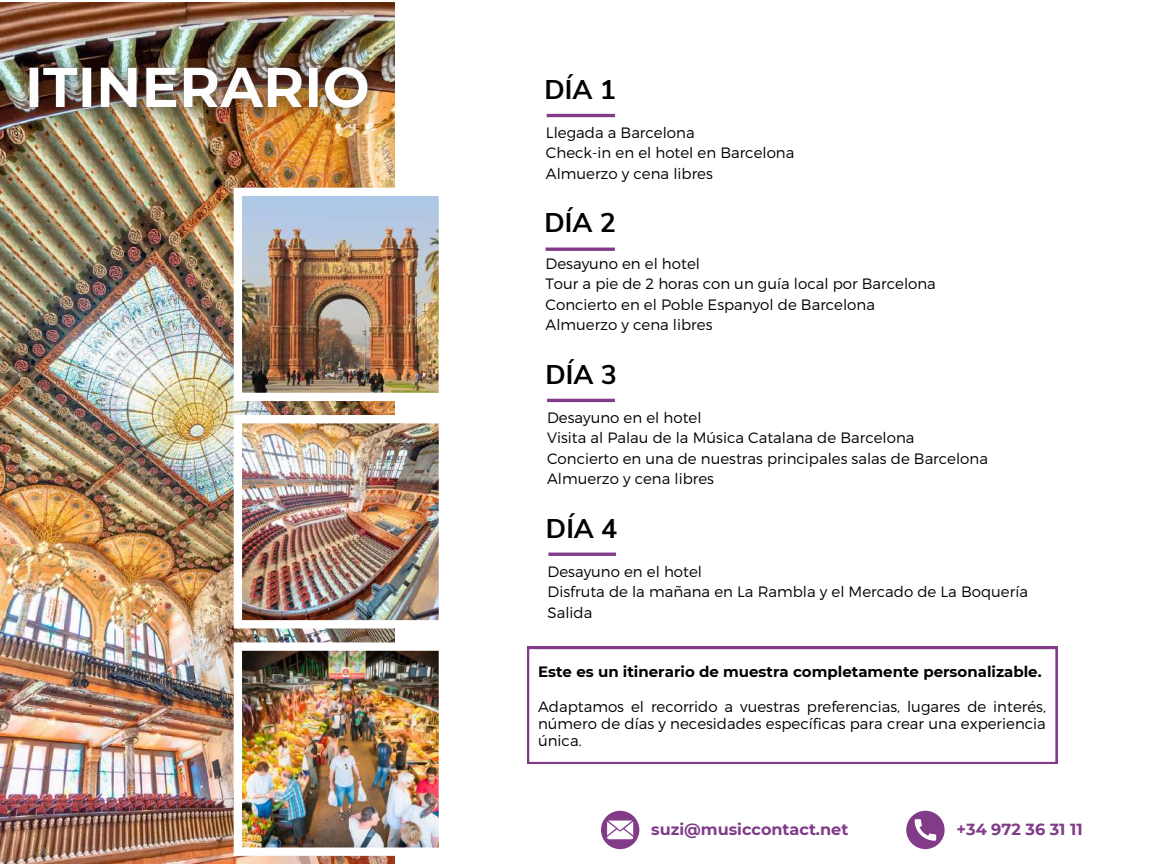
<style>
.page{position:relative;width:1152px;height:864px;background:#fff}
.page>*{position:absolute;margin:0;border:0;box-sizing:border-box;transform-origin:0 0}
.t1{font:700 27px "Nunito Sans";color:#000}
.t2{font:700 16.05px "Montserrat";color:#813b89}
.t3{font:300 15px/20.2px "Montserrat";color:#000}
.t4{font:700 15px "Montserrat";color:#000}
</style>
<div class="page">
<svg style="left:906px;top:811px;width:39px;height:38px"></svg>
<svg style="left:601px;top:811px;width:38px;height:38px"></svg>
<hr style="left:547px;top:114px;width:68px;height:3px;background:#813b89">
<hr style="left:546px;top:248px;width:69px;height:3px;background:#813b89">
<hr style="left:547px;top:399px;width:68px;height:3px;background:#813b89">
<hr style="left:548px;top:553px;width:68px;height:3px;background:#813b89">
<svg style="left:527px;top:647px;width:531px;height:117px"></svg>
<img style="left:0;top:2px;width:395px;height:862px">
<img style="left:234px;top:415px;width:205px;height:213px">
<img style="left:234px;top:642px;width:205px;height:214px">
<img style="left:234px;top:188px;width:205px;height:213px">
<img style="left:5px;top:44px;width:387px;height:91px">
<h1 class="t1" style="left:544px;top:71px;width:73px">DÍA 1</h1>
<p class="t3" style="left:546px;top:122px;width:250px">Llegada a Barcelona<br>Check-in en el hotel en Barcelona<br>Almuerzo y cena libres</p>
<h1 class="t1" style="left:544px;top:205px;width:73px">DÍA 2</h1>
<p class="t3" style="left:546px;top:253px;width:392px">Desayuno en el hotel<br>Tour a pie de 2 horas con un guía local por Barcelona Concierto en el Poble Espanyol de Barcelona Almuerzo y cena libres</p>
<h1 class="t1" style="left:546px;top:356px;width:73px">DÍA 3</h1>
<p class="t3" style="left:547px;top:407px;width:442px">Desayuno en el hotel<br>Visita al Palau de la Música Catalana de Barcelona Concierto en una de nuestras principales salas de Barcelona Almuerzo y cena libres</p>
<h1 class="t1" style="left:546px;top:510px;width:73px">DÍA 4</h1>
<p class="t3" style="left:548px;top:561px;width:482px">Desayuno en el hotel<br>Disfruta de la mañana en La Rambla y el Mercado de La Boquería<br>Salida</p>
<p class="t4" style="left:538px;top:662px;width:505px">Este es un itinerario de muestra completamente personalizable.</p>
<p class="t3" style="left:538px;top:697px;width:509px;line-height:16.8px;text-align:justify">Adaptamos el recorrido a vuestras preferencias, lugares de interés, número de días y necesidades específicas para crear una experiencia única.</p>
<p class="t2" style="left:651px;top:820px;width:199px">suzi@musiccontact.net</p>
<p class="t2" style="left:957px;top:820px;width:128px">+34 972 36 31 11</p>
</div>
